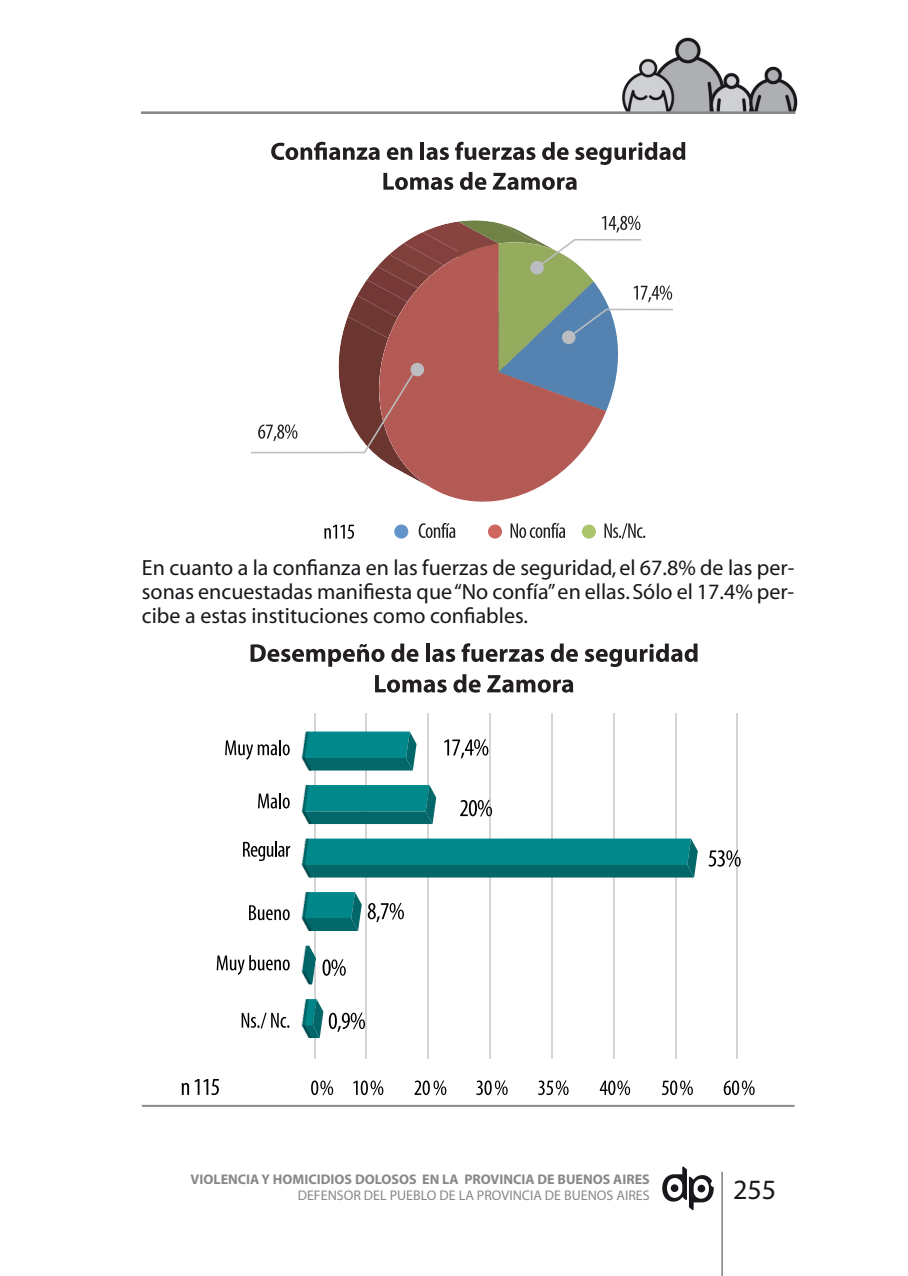
<style>
.page{position:relative;width:908px;height:1276px;background:#fff}
.page>*{position:absolute;margin:0;border:0;box-sizing:border-box;transform-origin:0 0}
.t1{font:28px "Myriad Pro";color:#1a171c}
.t2{font:22px/24.2px "Myriad";color:#1a171c;text-align:justify}
.t3{font:700 14px "Myriad";color:#87888a}
.t4{font:14px "Myriad";color:#87888a}
</style>
<div class="page">
<img style="left:142px;top:37px;width:656px;height:76px">
<hr style="left:142px;top:1105px;width:652px;height:2px;background:#87888a">
<svg style="left:662px;top:1166px;width:51px;height:44px"></svg>
<hr style="left:721px;top:1172px;width:1px;height:104px;background:#87888a">
<svg style="left:433px;top:489px;width:102px;height:13px"></svg>
<svg style="left:271px;top:142px;width:108px;height:18px"></svg>
<svg style="left:386px;top:147px;width:26px;height:13px"></svg>
<hr style="left:420px;top:142px;width:4px;height:18px;background:#231f21">
<svg style="left:426px;top:147px;width:22px;height:13px"></svg>
<svg style="left:455px;top:142px;width:80px;height:18px"></svg>
<svg style="left:542px;top:142px;width:26px;height:18px"></svg>
<svg style="left:575px;top:142px;width:110px;height:23px"></svg>
<svg style="left:383px;top:173px;width:70px;height:17px"></svg>
<svg style="left:460px;top:172px;width:26px;height:18px"></svg>
<svg style="left:251px;top:216px;width:422px;height:273px"></svg>
<svg style="left:324px;top:525px;width:30px;height:14px"></svg>
<svg style="left:418px;top:523px;width:37px;height:15px"></svg>
<div style="left:394px;top:524px;width:14px;height:14px;background:#6294ca;border-radius:50%"></div>
<div style="left:488px;top:524px;width:14px;height:14px;background:#cd6760;border-radius:50%"></div>
<svg style="left:510px;top:523px;width:55px;height:15px"></svg>
<div style="left:581px;top:524px;width:14px;height:14px;background:#acc56c;border-radius:50%"></div>
<svg style="left:604px;top:523px;width:41px;height:16px"></svg>
<svg style="left:492px;top:173px;width:84px;height:17px"></svg>
<hr style="left:313px;top:712px;width:2px;height:346px;background:#d2d5d5">
<hr style="left:489px;top:712px;width:1px;height:346px;background:#d2d5d5">
<hr style="left:550px;top:712px;width:2px;height:346px;background:#d2d5d5">
<hr style="left:674px;top:712px;width:2px;height:346px;background:#d2d5d5">
<hr style="left:736px;top:712px;width:2px;height:346px;background:#d2d5d5">
<hr style="left:612px;top:712px;width:2px;height:346px;background:#d2d5d5">
<hr style="left:365px;top:712px;width:2px;height:346px;background:#d2d5d5">
<hr style="left:427px;top:712px;width:2px;height:346px;background:#d2d5d5">
<svg style="left:182px;top:1079px;width:37px;height:16px"></svg>
<svg style="left:250px;top:644px;width:134px;height:23px"></svg>
<svg style="left:391px;top:643px;width:27px;height:19px"></svg>
<hr style="left:426px;top:643px;width:3px;height:18px;background:#231f21">
<svg style="left:432px;top:649px;width:23px;height:13px"></svg>
<svg style="left:461px;top:643px;width:82px;height:19px"></svg>
<svg style="left:550px;top:643px;width:27px;height:19px"></svg>
<svg style="left:584px;top:643px;width:113px;height:24px"></svg>
<svg style="left:375px;top:675px;width:71px;height:17px"></svg>
<svg style="left:453px;top:674px;width:27px;height:18px"></svg>
<svg style="left:487px;top:675px;width:86px;height:17px"></svg>
<svg style="left:312px;top:731px;width:104px;height:39px;background:#098082"></svg>
<svg style="left:312px;top:785px;width:124px;height:39px;background:#077f81"></svg>
<svg style="left:312px;top:838px;width:385px;height:39px;background:#057f81"></svg>
<svg style="left:351px;top:892px;width:10px;height:39px"></svg>
<svg style="left:444px;top:739px;width:44px;height:19px"></svg>
<svg style="left:460px;top:800px;width:32px;height:16px"></svg>
<svg style="left:708px;top:850px;width:32px;height:16px"></svg>
<svg style="left:367px;top:903px;width:37px;height:19px"></svg>
<svg style="left:322px;top:959px;width:23px;height:17px"></svg>
<svg style="left:313px;top:999px;width:52px;height:39px"></svg>
<svg style="left:225px;top:740px;width:64px;height:20px"></svg>
<svg style="left:258px;top:793px;width:31px;height:15px"></svg>
<svg style="left:243px;top:841px;width:47px;height:20px"></svg>
<svg style="left:249px;top:905px;width:40px;height:15px"></svg>
<svg style="left:216px;top:955px;width:73px;height:20px"></svg>
<svg style="left:241px;top:1012px;width:48px;height:16px"></svg>
<svg style="left:311px;top:1080px;width:22px;height:15px"></svg>
<svg style="left:353px;top:1080px;width:30px;height:15px"></svg>
<svg style="left:414px;top:1080px;width:32px;height:15px"></svg>
<svg style="left:476px;top:1080px;width:31px;height:15px"></svg>
<svg style="left:538px;top:1080px;width:30px;height:15px"></svg>
<svg style="left:599px;top:1080px;width:31px;height:15px"></svg>
<svg style="left:661px;top:1080px;width:31px;height:15px"></svg>
<svg style="left:723px;top:1080px;width:31px;height:15px"></svg>
<img style="left:301px;top:731px;width:11px;height:200px">
<p class="t2" style="left:142px;top:556px;width:653px">En cuanto a la confianza en las fuerzas de seguridad, el 67.8% de las per&shy;sonas encuestadas manifiesta que “No confía” en ellas. Sólo el 17.4% per&shy;cibe a estas instituciones como confiables.</p>
<p class="t3" style="left:190px;top:1171px;width:460px">VIOLENCIA Y HOMICIDIOS DOLOSOS EN LA PROVINCIA DE BUENOS AIRES</p>
<p class="t4" style="left:297px;top:1188px;width:353px">DEFENSOR DEL PUEBLO DE LA PROVINCIA DE BUENOS AIRES</p>
<p class="t1" style="left:732px;top:1172px;width:45px">255</p>
</div>
